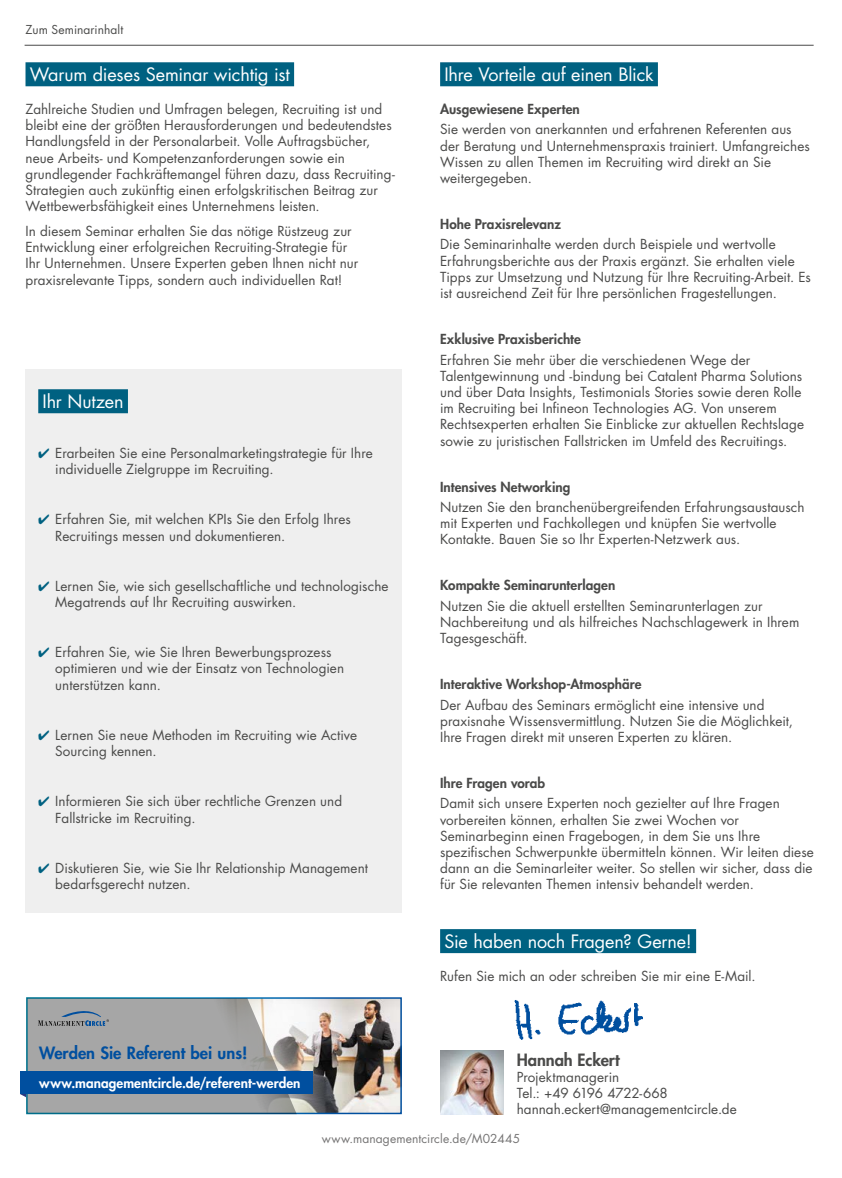
<style>
.page{position:relative;width:842px;height:1178px;background:#fff}
.page>*{position:absolute;margin:0;border:0;box-sizing:border-box;transform-origin:0 0}
.t1{font:18px "Futura Std";letter-spacing:-.01em;color:#fff}
.t2{font:800 16.5px "Futura Std";color:#004f9f}
.t3{font:800 16.5px "Futura Std";letter-spacing:-.005em;color:#4a4a49}
.t4{font:13.5px/16.2px "Futura Std";letter-spacing:.005em;color:#4a4a49}
.t5{font:800 13.5px "Futura Std";letter-spacing:.005em;color:#4a4a49}
.t6{font:800 13.5px "Futura Std";letter-spacing:.005em;color:#fff}
.t7{font:12px "Futura Std";letter-spacing:.01em;color:#757474}
.t8{font:12px "Futura Std";letter-spacing:.005em;color:#4a4a49}
.s1{color:#006181}
</style>
<div class="page">
<hr style="left:25px;top:45px;width:789px;height:1px;background:#4a4a49">
<div style="left:440px;top:929px;width:256px;height:24px;background:#006181"></div>
<div style="left:440px;top:62px;width:218px;height:24px;background:#006181"></div>
<div style="left:26px;top:62px;width:268px;height:24px;background:#006181"></div>
<div style="left:26px;top:369px;width:376px;height:544px;background:#efefef"></div>
<div style="left:38px;top:389px;width:90px;height:24px;background:#006181"></div>
<img style="left:297px;top:1000px;width:102px;height:111px">
<div style="left:26px;top:997px;width:376px;height:117px;border:2px solid #fff"></div>
<div style="left:20px;top:1071px;width:292px;height:23px;background:#004f9f"></div>
<svg style="left:20px;top:997px;width:277px;height:117px"></svg>
<img style="left:440px;top:1050px;width:64px;height:64px">
<img style="left:514px;top:1000px;width:129px;height:40px">
<p class="t8" style="left:26px;top:22px;width:99px">Zum Seminarinhalt</p>
<h1 class="t1" style="left:30px;top:63px;width:262px">Warum dieses Seminar wichtig ist</h1>
<p class="t4" style="left:26px;top:101px;width:371px">Zahlreiche Studien und Umfragen belegen, Recruiting ist und bleibt eine der größten Herausforderungen und bedeutendstes Handlungsfeld in der Personalarbeit. Volle Auftragsbücher, neue Arbeits- und Kompetenzanforderungen sowie ein grundlegender Fachkräftemangel führen dazu, dass Recruiting-Strategien auch zukünftig einen erfolgskritischen Beitrag zur Wettbewerbsfähigkeit eines Unternehmens leisten.</p>
<p class="t4" style="left:26px;top:223px;width:334px">In diesem Seminar erhalten Sie das nötige Rüstzeug zur Entwicklung einer erfolgreichen Recruiting-Strategie für Ihr Unternehmen. Unsere Experten geben Ihnen nicht nur praxisrelevante Tipps, sondern auch individuellen Rat!</p>
<h1 class="t1" style="left:43px;top:390px;width:83px">Ihr Nutzen</h1>
<p class="t4" style="left:55px;top:445px;width:319px;text-indent:-17px"><span class="s1">✔</span> Erarbeiten Sie eine Personalmarketingstrategie für Ihre individuelle Zielgruppe im Recruiting.</p>
<p class="t4" style="left:55px;top:511px;width:297px;text-indent:-17px"><span class="s1">✔</span> Erfahren Sie, mit welchen KPIs Sie den Erfolg Ihres<br>Recruitings messen und dokumentieren.</p>
<p class="t4" style="left:55px;top:578px;width:335px;text-indent:-17px"><span class="s1">✔</span> Lernen Sie, wie sich gesellschaftliche und technologische<br>Megatrends auf Ihr Recruiting auswirken.</p>
<p class="t4" style="left:55px;top:644px;width:290px;text-indent:-17px"><span class="s1">✔</span> Erfahren Sie, wie Sie Ihren Bewerbungsprozess optimieren und wie der Einsatz von Technologien unterstützen kann.</p>
<p class="t4" style="left:55px;top:727px;width:303px;text-indent:-17px"><span class="s1">✔</span> Lernen Sie neue Methoden im Recruiting wie Active<br>Sourcing kennen.</p>
<p class="t4" style="left:55px;top:793px;width:288px;text-indent:-17px"><span class="s1">✔</span> Informieren Sie sich über rechtliche Grenzen und<br>Fallstricke im Recruiting.</p>
<p class="t4" style="left:55px;top:860px;width:314px;text-indent:-17px"><span class="s1">✔</span> Diskutieren Sie, wie Sie Ihr Relationship Management bedarfsgerecht nutzen.</p>
<p class="t2" style="left:39px;top:1042px;width:210px">Werden Sie Referent bei uns!</p>
<p class="t6" style="left:39px;top:1074px;width:263px">www.managementcircle.de/referent-werden</p>
<h1 class="t1" style="left:444px;top:63px;width:211px">Ihre Vorteile auf einen Blick</h1>
<p class="t5" style="left:440px;top:100px;width:141px">Ausgewiesene Experten</p>
<p class="t4" style="left:440px;top:122px;width:371px">Sie werden von anerkannten und erfahrenen Referenten aus der Beratung und Unternehmenspraxis trainiert. Umfangreiches Wissen zu allen Themen im Recruiting wird direkt an Sie weitergegeben.</p>
<p class="t5" style="left:440px;top:215px;width:122px">Hohe Praxisrelevanz</p>
<p class="t4" style="left:440px;top:237px;width:372px">Die Seminarinhalte werden durch Beispiele und wertvolle Erfahrungsberichte aus der Praxis ergänzt. Sie erhalten viele Tipps zur Umsetzung und Nutzung für Ihre Recruiting-Arbeit. Es ist ausreichend Zeit für Ihre persönlichen Fragestellungen.</p>
<p class="t5" style="left:440px;top:330px;width:142px">Exklusive Praxisberichte</p>
<p class="t4" style="left:440px;top:352px;width:365px">Erfahren Sie mehr über die verschiedenen Wege der Talentgewinnung und -bindung bei Catalent Pharma Solutions und über Data Insights, Testimonials Stories sowie deren Rolle im Recruiting bei Infineon Technologies AG. Von unserem Rechtsexperten erhalten Sie Einblicke zur aktuellen Rechtslage sowie zu juristischen Fallstricken im Umfeld des Recruitings.</p>
<p class="t5" style="left:440px;top:478px;width:132px">Intensives Networking</p>
<p class="t4" style="left:440px;top:499px;width:366px">Nutzen Sie den branchenübergreifenden Erfahrungsaustausch mit Experten und Fachkollegen und knüpfen Sie wertvolle<br>Kontakte. Bauen Sie so Ihr Experten-Netzwerk aus.</p>
<p class="t5" style="left:440px;top:577px;width:177px">Kompakte Seminarunterlagen</p>
<p class="t4" style="left:440px;top:598px;width:361px">Nutzen Sie die aktuell erstellten Seminarunterlagen zur<br>Nachbereitung und als hilfreiches Nachschlagewerk in Ihrem<br>Tagesgeschäft.</p>
<p class="t5" style="left:440px;top:676px;width:203px">Interaktive Workshop-Atmosphäre</p>
<p class="t4" style="left:440px;top:697px;width:354px">Der Aufbau des Seminars ermöglicht eine intensive und praxisnahe Wissensvermittlung. Nutzen Sie die Möglichkeit,<br>Ihre Fragen direkt mit unseren Experten zu klären.</p>
<p class="t5" style="left:440px;top:774px;width:107px">Ihre Fragen vorab</p>
<p class="t4" style="left:440px;top:795px;width:375px">Damit sich unsere Experten noch gezielter auf Ihre Fragen vorbereiten können, erhalten Sie zwei Wochen vor Seminarbeginn einen Fragebogen, in dem Sie uns Ihre spezifischen Schwerpunkte übermitteln können. Wir leiten diese dann an die Seminarleiter weiter. So stellen wir sicher, dass die für Sie relevanten Themen intensiv behandelt werden.</p>
<h1 class="t1" style="left:444px;top:929px;width:249px">Sie haben noch Fragen? Gerne!</h1>
<p class="t4" style="left:440px;top:968px;width:317px">Rufen Sie mich an oder schreiben Sie mir eine E-Mail.</p>
<p class="t3" style="left:517px;top:1049px;width:105px">Hannah Eckert</p>
<p class="t4" style="left:517px;top:1069px;width:222px">Projektmanagerin<br>Tel.: +49 6196 4722-668 hannah.eckert@managementcircle.de</p>
<p class="t7" style="left:322px;top:1131px;width:200px">www.managementcircle.de/M02445</p>
</div>
